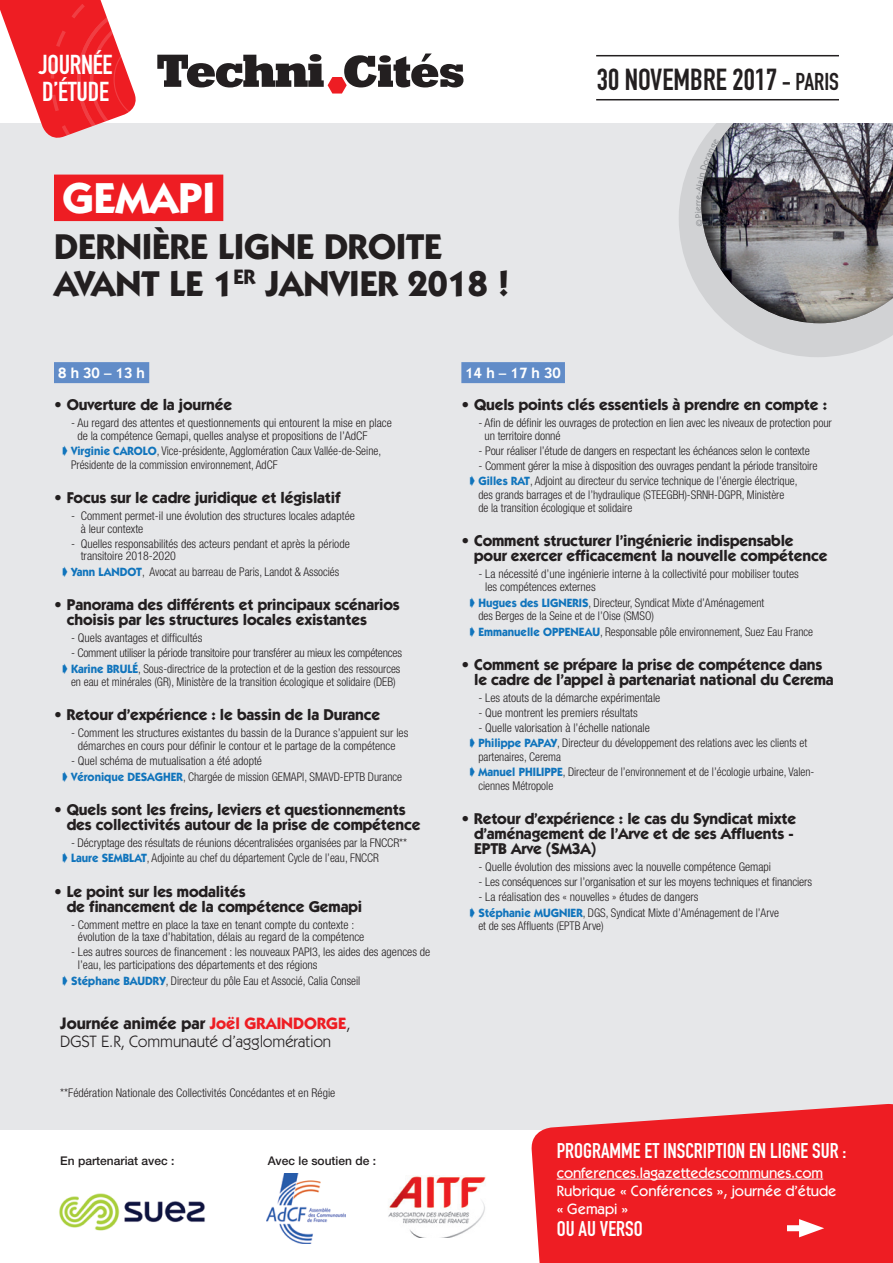
<style>
.page{position:relative;width:893px;height:1263px;background:#fff}
.page>*{position:absolute;margin:0;border:0;box-sizing:border-box;transform-origin:0 0}
.t1{font:700 43.5px "Itc Kabel";color:#fff}
.t2{font:700 36px/37.5px "Itc Kabel";color:#231f20}
.t3{font:30px "DIN Engschrift";color:#231f20}
.t4{font:27px/27px "DIN Engschrift Alternate";letter-spacing:-.01em;color:#fff}
.t5{font:21px "DIN Engschrift Alternate";color:#fff}
.t6{font:16.5px/18px "Itc Kabel";color:#231f20}
.t7{font:700 15.75px/15px "Itc Kabel";letter-spacing:-.01em;color:#231f20}
.t8{font:500 15px/18px "Itc Kabel";letter-spacing:-.01em;color:#fff}
.t9{font:600 15px "Itc Kabel";color:#fff}
.t10{font:300 condensed 12px/12.8px "Helvetica Neue";color:#231f20}
.t11{font:300 condensed 12px/13.5px "Helvetica Neue";color:#231f20;scale:.96 1}
.t12{font:300 condensed 12px/15.6px "Helvetica Neue";letter-spacing:-.02em;color:#231f20;text-align:right}
.t13{font:500 12px "Helvetica Neue";color:#231f20}
.t14{font:700 12px "Itc Kabel";color:#1074bc;scale:.96 1}
.s1{font-size:24px}
.s2{color:#1074bc}
.s3{font-family:"Itc Kabel";font-weight:700;font-stretch:normal;color:#1074bc}
.s4{font-weight:700}
.s5{font-weight:700;color:#ee1d23}
</style>
<div class="page">
<div style="left:0;top:0;width:893px;height:1152px;background:#e6e7e9"></div>
<svg style="left:679px;top:156px;width:214px;height:201px;fill:#d1d2d4"></svg>
<div style="left:694px;top:79px;width:199px;height:250px;background:#231f20;opacity:.75"></div>
<div style="left:0;top:1130px;width:893px;height:133px;background:#fff"></div>
<svg style="left:531px;top:1104px;width:362px;height:159px;background:#ed3035"></svg>
<div style="left:787px;top:1225px;width:22px;height:6px;background:#fff"></div>
<svg style="left:799px;top:1219px;width:25px;height:18px"></svg>
<div style="left:0;top:0;width:893px;height:123px;background:#fff"></div>
<svg style="left:157px;top:54px;width:306px;height:40px"></svg>
<svg style="left:0;top:0;width:136px;height:138px"></svg>
<div style="left:54px;top:175px;width:169px;height:46px;background:#ee1d23"></div>
<div style="left:54px;top:362px;width:95px;height:21px;background:#618cc8"></div>
<div style="left:461px;top:362px;width:104px;height:21px;background:#618cc8"></div>
<hr style="left:557px;top:1179px;width:266px;height:1px;background:#fff">
<hr style="left:596px;top:55px;width:243px;height:1px;background:#231f20">
<hr style="left:596px;top:99px;width:243px;height:1px;background:#231f20">
<img style="left:59px;top:1193px;width:146px;height:38px">
<img style="left:266px;top:1174px;width:80px;height:69px">
<img style="left:388px;top:1175px;width:98px;height:62px">
<svg style="left:695px;top:139px;width:24px;height:88px;background:#7f8085"></svg>
<h3 class="t4" style="left:39px;top:51px;width:75px">JOURNÉE<br>D’ÉTUDE</h3>
<h1 class="t1" style="left:63px;top:171px;width:154px">GEMAPI</h1>
<h2 class="t2" style="left:54px;top:227px;width:457px">Dernière lig ne droite avant le 1<sup>er</sup> janvier 2018 !</h2>
<h3 class="t3" style="left:597px;top:62px;width:244px">30 NOVEMBRE 2017 <span class="s1">- PARIS</span></h3>
<p class="t9" style="left:58px;top:364px;width:88px">8 h 30 – 13 h</p>
<h3 class="t7" style="left:54px;top:397px;width:180px">• Ouverture de la journée</h3>
<p class="t10" style="left:77px;top:416px;width:316px;text-indent:-6px">- Au regard des attentes et questionnements qui entourent la mise en place de la compétence Gemapi, quelles analyse et propositions de l’AdCF</p>
<p class="t14" style="left:63px;top:444px;width:77px">➧➧ Virginie CAROLO</p>
<p class="t11" style="left:71px;top:444px;width:325px;text-indent:86px">, Vice-présidente, Agglomération Caux Vallée-de-Seine,<br>Présidente de la commission environnement, AdCF</p>
<h3 class="t7" style="left:54px;top:490px;width:288px">• Focus sur le cadre juridique et législatif</h3>
<p class="t10" style="left:81px;top:509px;width:276px;text-indent:-10px">- Comment permet-il une évolution des structures locales adaptée à leur contexte</p>
<p class="t10" style="left:81px;top:537px;width:271px;text-indent:-10px">- Quelles responsabilités des acteurs pendant et après la période transitoire 2018-2020</p>
<p class="t11" style="left:63px;top:565px;width:290px"><span class="s2">➧➧</span> <span class="s3">Yann LANDOT</span>, Avocat au barreau de Paris, Landot &amp; Associés</p>
<h3 class="t7" style="left:67px;top:597px;width:335px;text-indent:-13px">• Panorama des différents et principaux scénarios choisis par les structures locales existantes</h3>
<p class="t10" style="left:71px;top:631px;width:133px">- Quels avantages et difficultés</p>
<p class="t12" style="left:63px;top:645px;width:341px">- Comment utiliser la période transitoire pour transférer au mieux les compétences<br><span class="s2">➧➧</span> <span class="s3">Karine BRULÉ</span>, Sous-directrice de la protection et de la gestion des ressources</p>
<p class="t11" style="left:71px;top:675px;width:340px">en eau et minérales (GR), Ministère de la transition écologique et solidaire (DEB)</p>
<h3 class="t7" style="left:54px;top:707px;width:328px">• Retour d’expérience : le bassin de la Durance</h3>
<p class="t10" style="left:71px;top:727px;width:339px;text-align:center">- Comment les structures existantes du bassin de la Durance s’appuient sur les démarches en cours pour définir le contour et le partage de la compétence</p>
<p class="t10" style="left:63px;top:753px;width:341px;line-height:15.6px;text-indent:9px">- Quel schéma de mutualisation a été adopté<br><span class="s2">➧➧</span> <span class="s3">Véronique DESAGHER</span>, Chargée de mission GEMAPI, SMAVD-EPTB Durance</p>
<h3 class="t7" style="left:67px;top:802px;width:355px;text-indent:-13px">• Quels sont les freins, leviers et questionnements des collectivités autour de la prise de compétence</h3>
<p class="t10" style="left:63px;top:835px;width:346px;line-height:15.6px;text-indent:9px">- Décryptage des résultats de réunions décentralisées organisées par la FNCCR** <span class="s2">➧➧</span> <span class="s3">Laure SEMBLAT</span>, Adjointe au chef du département Cycle de l’eau, FNCCR</p>
<h3 class="t7" style="left:67px;top:883px;width:297px;text-indent:-13px">• Le point sur les modalités<br>de financement de la compétence Gemapi</h3>
<p class="t10" style="left:78px;top:918px;width:288px;text-indent:-7px">- Comment mettre en place la taxe en tenant compte du contexte : évolution de la taxe d’habitation, délais au regard de la compétence</p>
<p class="t10" style="left:78px;top:945px;width:354px;text-indent:-7px">- Les autres sources de financement : les nouveaux PAPI3, les aides des agences de l’eau, les participations des départements et des régions</p>
<p class="t11" style="left:63px;top:973px;width:312px"><span class="s2">➧➧</span> <span class="s3">Stéphane BAUDRY</span>, Directeur du pôle Eau et Associé, Calia Conseil</p>
<h3 class="t6" style="left:60px;top:1015px;width:292px"><span class="s4">Journée animée par</span> <span class="s5">Joël GRAINDORGE</span>,<br>DGST E.R, Communauté d’agglomération</h3>
<p class="t10" style="left:60px;top:1086px;width:277px">**Fédération Nationale des Collectivités Concédantes et en Régie</p>
<p class="t13" style="left:60px;top:1153px;width:116px">En partenariat avec :</p>
<p class="t13" style="left:268px;top:1153px;width:110px">Avec le soutien de :</p>
<p class="t9" style="left:466px;top:364px;width:97px">14 h – 17 h 30</p>
<h3 class="t7" style="left:461px;top:397px;width:367px">• Quels points clés essentiels à prendre en compte :</h3>
<p class="t10" style="left:485px;top:416px;width:349px;text-indent:-6px">- Afin de définir les ouvrages de protection en lien avec les niveaux de protection pour un territoire donné</p>
<p class="t10" style="left:478px;top:444px;width:333px">- Pour réaliser l’étude de dangers en respectant les échéances selon le contexte</p>
<p class="t10" style="left:470px;top:457px;width:349px;line-height:15.6px;text-indent:9px">- Comment gérer la mise à disposition des ouvrages pendant la période transitoire <span class="s2">➧➧</span> <span class="s3">Gilles RAT</span>, Adjoint au directeur du service technique de l’énergie électrique,</p>
<p class="t11" style="left:478px;top:488px;width:320px">des grands barrages et de l’hydraulique (STEEGBH)-SRNH-DGPR, Ministère de la transition écologique et solidaire</p>
<h3 class="t7" style="left:474px;top:533px;width:355px;text-indent:-13px">• Comment structurer l’ingénierie indispensable pour exercer efficacement la nouvelle compétence</h3>
<p class="t10" style="left:485px;top:568px;width:315px;text-indent:-7px">- La nécessité d’une ingénierie interne à la collectivité pour mobiliser toutes les compétences externes</p>
<p class="t11" style="left:478px;top:596px;width:299px;text-indent:-9px"><span class="s2">➧➧</span> <span class="s3">Hugues des LIGNERIS</span>, Directeur, Syndicat Mixte d’Aménagement des Berges de la Seine et de l’Oise (SMSO)</p>
<p class="t11" style="left:470px;top:625px;width:359px"><span class="s2">➧➧</span> <span class="s3">Emmanuelle OPPENEAU</span>, Responsable pôle environnement, Suez Eau France</p>
<h3 class="t7" style="left:474px;top:657px;width:361px;text-indent:-13px">• Comment se prépare la prise de compétence dans le cadre de l’appel à partenariat national du Cerema</h3>
<p class="t10" style="left:478px;top:691px;width:183px">- Les atouts de la démarche expérimentale</p>
<p class="t10" style="left:478px;top:706px;width:161px">- Que montrent les premiers résultats</p>
<p class="t10" style="left:470px;top:720px;width:339px;line-height:15.6px;text-indent:9px">- Quelle valorisation à l’échelle nationale<br><span class="s2">➧➧</span> <span class="s3">Philippe PAPAY</span>, Directeur du développement des relations avec les clients et</p>
<p class="t11" style="left:470px;top:749px;width:360px;line-height:15.6px;text-indent:9px">partenaires, Cerema<br><span class="s2">➧➧</span> <span class="s3">Manuel PHILIPPE</span>, Directeur de l’environnement et de l’écologie urbaine, Valen-</p>
<p class="t11" style="left:478px;top:779px;width:79px">ciennes Métropole</p>
<h3 class="t7" style="left:474px;top:811px;width:324px;text-indent:-13px">• Retour d’expérience : le cas du Syndicat mixte d’aménagement de l’Arve et de ses Affluents -<br>EPTB Arve (SM3A)</h3>
<p class="t10" style="left:478px;top:860px;width:294px">- Quelle évolution des missions avec la nouvelle compétence Gemapi</p>
<p class="t10" style="left:478px;top:875px;width:335px">- Les conséquences sur l’organisation et sur les moyens techniques et financiers</p>
<p class="t10" style="left:470px;top:889px;width:311px;line-height:15.6px;text-indent:9px">- La réalisation des « nouvelles » études de dangers<br><span class="s2">➧➧</span> <span class="s3">Stéphanie MUGNIER</span>, DGS, Syndicat Mixte d’Aménagement de l’Arve</p>
<p class="t11" style="left:478px;top:919px;width:132px">et de ses Affluents (EPTB Arve)</p>
<h3 class="t5" style="left:557px;top:1139px;width:145px">PROGRAMME ET INSCRIPTIO</h3>
<h3 class="t5" style="left:736px;top:1139px;width:112px">N EN LIGNE SUR :</h3>
<p class="t8" style="left:557px;top:1163px;width:281px">conferences.lagazettedescommunes.com<br>Rubrique « Conférences », journée d’étude « Gemapi »</p>
<h3 class="t5" style="left:557px;top:1216px;width:86px">OU AU VERSO</h3>
</div>
